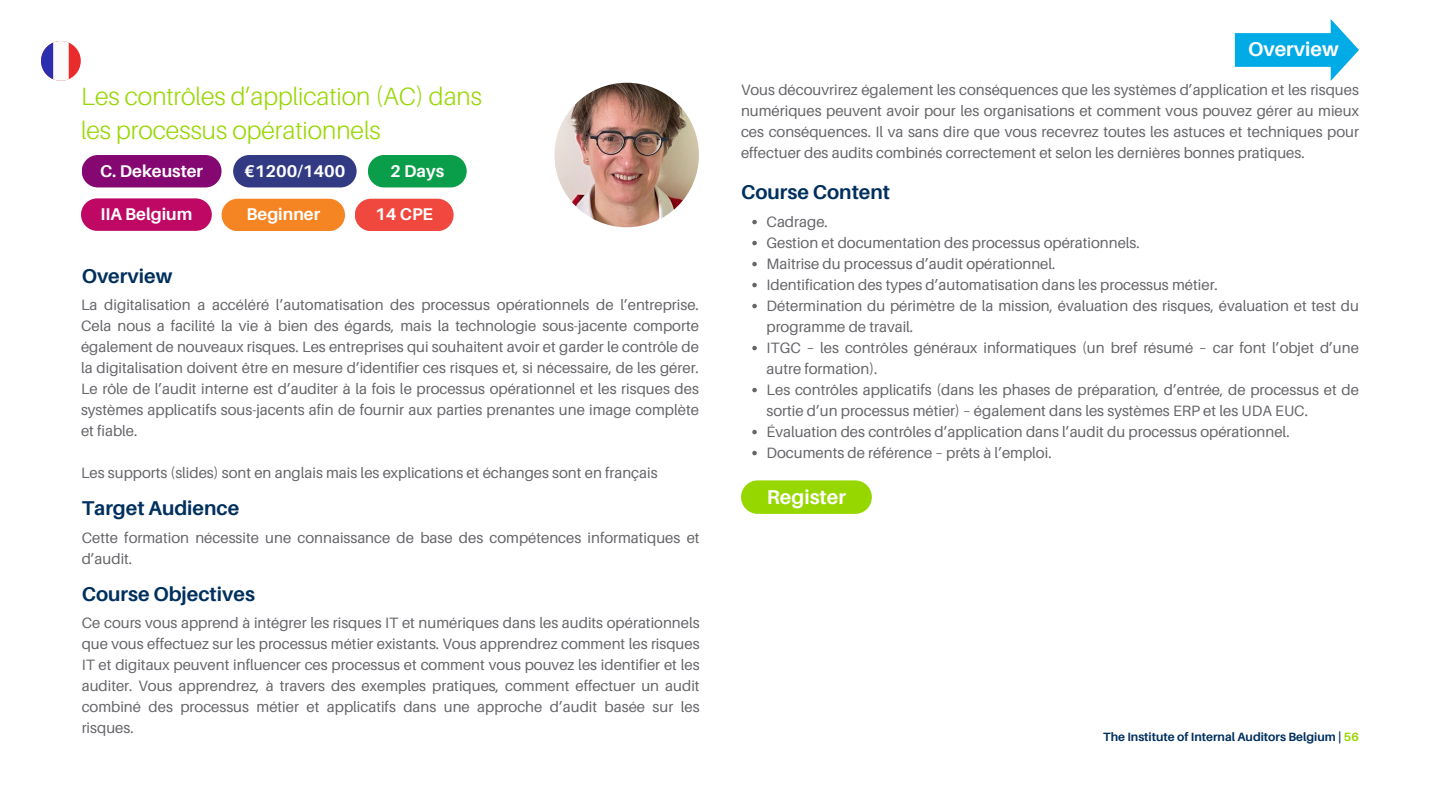
<style>
.page{position:relative;width:1440px;height:810px;background:#fff}
.page>*{position:absolute;margin:0;border:0;box-sizing:border-box;transform-origin:0 0}
.t1{font:300 25px/34.5px "Aileron";color:#97d700}
.t2{font:700 20px "Aileron";color:#00305e}
.t3{font:700 20px "Aileron";color:#fff}
.t4{font:700 17px "Aileron";color:#fff}
.t5{font:15px/21px "Aileron";color:#65656a;text-align:justify}
.t6{font:700 12px "Aileron";color:#00305e}
.s1{color:#97d700}
</style>
<div class="page">
<div style="left:368px;top:155px;width:99px;height:32px;background:#0b9e4a;border-radius:16px"></div>
<div style="left:233px;top:155px;width:124px;height:32px;background:#323a84;border-radius:16px"></div>
<div style="left:82px;top:155px;width:140px;height:32px;background:#840772;border-radius:16px"></div>
<div style="left:81px;top:198px;width:131px;height:33px;background:#bf0864;border-radius:16px"></div>
<div style="left:222px;top:199px;width:123px;height:32px;background:#f58423;border-radius:16px"></div>
<svg style="left:741px;top:480px;width:131px;height:34px;background:#9ed911"></svg>
<img style="left:554px;top:83px;width:145px;height:144px;border-radius:50%">
<svg style="left:1235px;top:19px;width:124px;height:62px"></svg>
<svg style="left:752px;top:220px;width:5px;height:4px"></svg>
<svg style="left:752px;top:241px;width:5px;height:4px"></svg>
<svg style="left:752px;top:262px;width:5px;height:4px"></svg>
<svg style="left:752px;top:283px;width:5px;height:4px"></svg>
<svg style="left:752px;top:304px;width:5px;height:4px"></svg>
<svg style="left:752px;top:346px;width:5px;height:4px"></svg>
<svg style="left:752px;top:388px;width:5px;height:4px"></svg>
<svg style="left:752px;top:430px;width:5px;height:4px"></svg>
<svg style="left:752px;top:451px;width:5px;height:4px"></svg>
<div style="left:355px;top:199px;width:99px;height:32px;background:#f0483e;border-radius:16px"></div>
<div style="left:41px;top:41px;width:40px;height:40px;background:#e92b2b;border-radius:50%"></div>
<svg style="left:41px;top:41px;width:28px;height:40px"></svg>
<h1 class="t1" style="left:81px;top:78px;width:403px">Les contrôles d’application (AC) dans les processus opérationnels</h1>
<p class="t4" style="left:100px;top:160px;width:104px">C. Dekeuster</p>
<p class="t4" style="left:244px;top:160px;width:103px">€1200/1400</p>
<p class="t4" style="left:390px;top:160px;width:55px">2 Days</p>
<p class="t4" style="left:100px;top:204px;width:93px">IIA Belgium</p>
<p class="t4" style="left:246px;top:204px;width:75px">Beginner</p>
<p class="t4" style="left:375px;top:204px;width:59px">14 CPE</p>
<h2 class="t2" style="left:82px;top:264px;width:92px">Overview</h2>
<p class="t5" style="left:81px;top:294px;width:619px">La digitalisation a accéléré l’automatisation des processus opérationnels de l’entreprise.<br>Cela nous a facilité la vie à bien des égards, mais la technologie sous-jacente comporte également de nouveaux risques. Les entreprises qui souhaitent avoir et garder le contrôle de la digitalisation doivent être en mesure d’identifier ces risques et, si nécessaire, de les gérer.<br>Le rôle de l’audit interne est d’auditer à la fois le processus opérationnel et les risques des systèmes applicatifs sous-jacents afin de fournir aux parties prenantes une image complète et fiable.</p>
<p class="t5" style="left:81px;top:462px;width:578px">Les supports (slides) sont en anglais mais les explications et échanges sont en français</p>
<h2 class="t2" style="left:82px;top:496px;width:159px">Target Audience</h2>
<p class="t5" style="left:82px;top:527px;width:619px">Cette formation nécessite une connaissance de base des compétences informatiques et d’audit.</p>
<h2 class="t2" style="left:82px;top:581px;width:175px">Course Objectives</h2>
<p class="t5" style="left:82px;top:612px;width:619px">Ce cours vous apprend à intégrer les risques IT et numériques dans les audits opérationnels que vous effectuez sur les processus métier existants. Vous apprendrez comment les risques IT et digitaux peuvent influencer ces processus et comment vous pouvez les identifier et les auditer. Vous apprendrez, à travers des exemples pratiques, comment effectuer un audit combiné des processus métier et applicatifs dans une approche d’audit basée sur les risques.</p>
<h2 class="t3" style="left:1248px;top:37px;width:92px">Overview</h2>
<p class="t5" style="left:741px;top:79px;width:619px">Vous découvrirez également les conséquences que les systèmes d’application et les risques numériques peuvent avoir pour les organisations et comment vous pouvez gérer au mieux ces conséquences. Il va sans dire que vous recevrez toutes les astuces et techniques pour effectuer des audits combinés correctement et selon les dernières bonnes pratiques.</p>
<h2 class="t2" style="left:741px;top:180px;width:151px">Course Content</h2>
<p class="t5" style="left:767px;top:211px;width:594px;text-align:left">Cadrage.<br>Gestion et documentation des processus opérationnels.<br>Maîtrise du processus d’audit opérationnel.<br>Identification des types d’automatisation dans les processus métier.<br>Détermination du périmètre de la mission, évaluation des risques, évaluation et test du programme de travail.<br>ITGC – les contrôles généraux informatiques (un bref résumé – car font l’objet d’une autre formation).<br>Les contrôles applicatifs (dans les phases de préparation, d’entrée, de processus et de sortie d’un processus métier) – également dans les systèmes ERP et les UDA EUC.<br>Évaluation des contrôles d’application dans l’audit du processus opérationnel.<br>Documents de référence – prêts à l’emploi.</p>
<h2 class="t3" style="left:767px;top:484px;width:81px">Register</h2>
<p class="t6" style="left:1103px;top:729px;width:257px">The Institute of Internal Auditors Belgium | <span class="s1">56</span></p>
</div>
